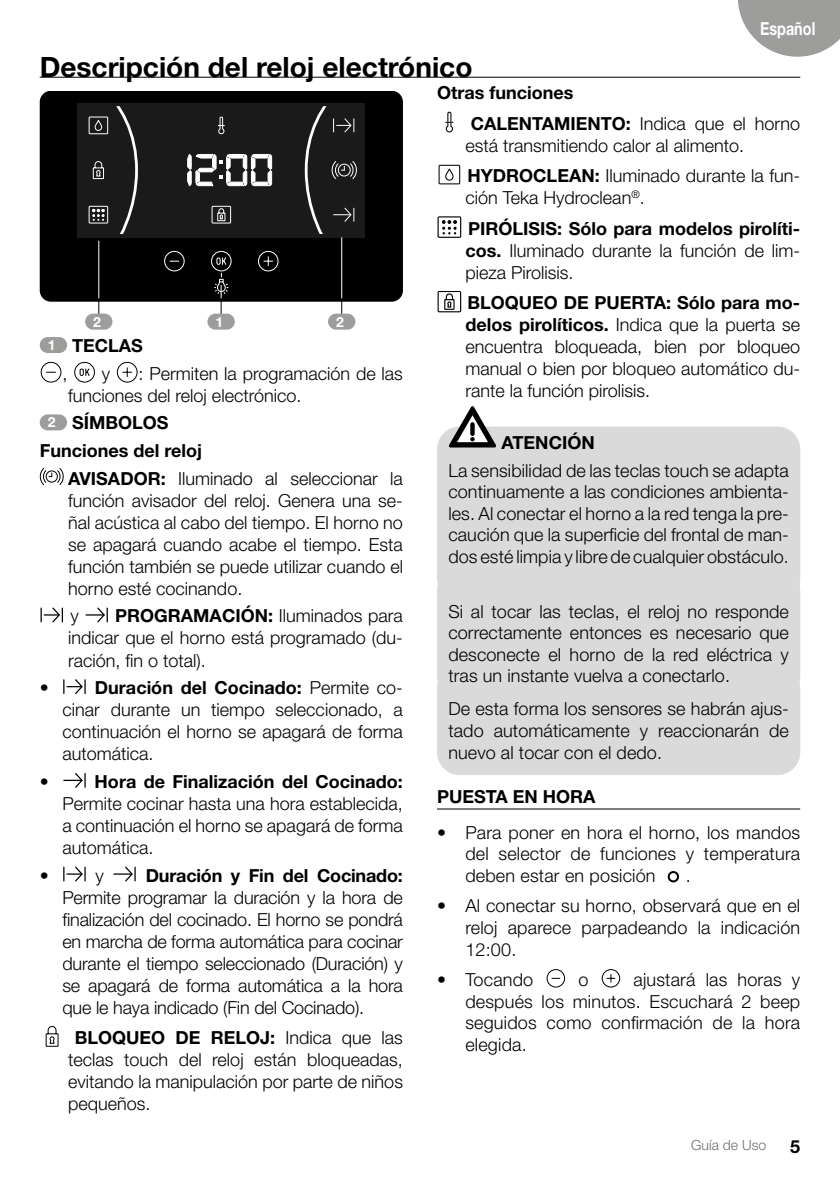
<style>
.page{position:relative;width:840px;height:1191px;background:#fff}
.page>*{position:absolute;margin:0;border:0;box-sizing:border-box;transform-origin:0 0}
.t1{font:700 28px "Helvetica Neue LT Std";color:#000}
.t2{font:300 18px/22px "Helvetica Neue LT Std";color:#000;text-align:justify}
.t3{font:700 18px/30.6px "Helvetica Neue LT Std";color:#000}
.t4{font:700 18px "Helvetica Neue LT Std";color:#fff;scale:.8 1}
.t5{font:300 14px "Helvetica Neue LT Std";color:#706f6f}
.t6{font:700 14px "Helvetica Neue LT Std";color:#fff}
.s1{font-size:14px;color:#fff}
.s2{font-weight:300}
.s3{font-weight:700}
</style>
<div class="page">
<svg style="left:738px;top:0;width:101px;height:57px"></svg>
<hr style="left:40px;top:77px;width:759px;height:1px;background:#000">
<div style="left:40px;top:337px;width:27px;height:16px;background:#9d9d9c;border-radius:8px"></div>
<div style="left:41px;top:362px;width:20px;height:20px;border:1px solid #000;border-radius:50%"></div>
<svg style="left:75px;top:362px;width:19px;height:20px"></svg>
<div style="left:74px;top:362px;width:21px;height:20px;border:1px solid #000;border-radius:50%"></div>
<svg style="left:80px;top:368px;width:9px;height:8px"></svg>
<svg style="left:117px;top:362px;width:20px;height:20px"></svg>
<div style="left:117px;top:362px;width:20px;height:20px;border:1px solid #000;border-radius:50%"></div>
<svg style="left:123px;top:368px;width:9px;height:9px"></svg>
<div style="left:40px;top:414px;width:27px;height:16px;background:#9d9d9c;border-radius:8px"></div>
<svg style="left:40px;top:468px;width:24px;height:17px"></svg>
<svg style="left:40px;top:607px;width:23px;height:16px"></svg>
<svg style="left:86px;top:607px;width:22px;height:16px"></svg>
<svg style="left:63px;top:679px;width:23px;height:15px"></svg>
<svg style="left:64px;top:773px;width:22px;height:15px"></svg>
<svg style="left:63px;top:866px;width:23px;height:16px"></svg>
<svg style="left:114px;top:866px;width:22px;height:16px"></svg>
<svg style="left:45px;top:1026px;width:14px;height:21px"></svg>
<div style="left:437px;top:426px;width:362px;height:175px;background:#dadada;border-radius:23px"></div>
<div style="left:437px;top:567px;width:362px;height:132px;background:#dadada;border-radius:23px"></div>
<div style="left:437px;top:665px;width:362px;height:110px;background:#dadada;border-radius:23px"></div>
<hr style="left:437px;top:808px;width:362px;height:1px;background:#000">
<svg style="left:445px;top:111px;width:8px;height:22px"></svg>
<div style="left:438px;top:165px;width:22px;height:19px;border:1px solid #000"></div>
<div style="left:445px;top:168px;width:8px;height:13px;border:1px solid #000;border-radius:4px"></div>
<div style="left:437px;top:216px;width:24px;height:22px;border:1px solid #000"></div>
<svg style="left:441px;top:220px;width:15px;height:14px"></svg>
<div style="left:437px;top:291px;width:24px;height:21px;border:1px solid #000"></div>
<svg style="left:444px;top:293px;width:11px;height:17px"></svg>
<svg style="left:448px;top:407px;width:48px;height:40px"></svg>
<div style="left:667px;top:871px;width:11px;height:11px;background:#fff;border:2px solid #000;border-radius:50%"></div>
<svg style="left:546px;top:969px;width:18px;height:18px"></svg>
<div style="left:546px;top:969px;width:18px;height:18px;border:1px solid #000;border-radius:50%"></div>
<svg style="left:602px;top:969px;width:17px;height:18px"></svg>
<div style="left:601px;top:969px;width:18px;height:18px;border:1px solid #000;border-radius:50%"></div>
<svg style="left:606px;top:974px;width:8px;height:8px"></svg>
<div style="left:40px;top:91px;width:363px;height:211px;background:#000"></div>
<div style="left:164px;top:251px;width:20px;height:20px;border:1px solid #fff;border-radius:50%"></div>
<div style="left:258px;top:251px;width:20px;height:20px;border:1px solid #fff;border-radius:50%"></div>
<svg style="left:264px;top:257px;width:8px;height:8px"></svg>
<div style="left:211px;top:251px;width:20px;height:20px;border:1px solid #fff;border-radius:50%"></div>
<svg style="left:216px;top:257px;width:10px;height:8px"></svg>
<div style="left:77px;top:103px;width:288px;height:134px;background:#1a1a1a"></div>
<svg style="left:187px;top:154px;width:85px;height:33px"></svg>
<svg style="left:217px;top:116px;width:8px;height:19px"></svg>
<div style="left:89px;top:116px;width:19px;height:18px;border:1px solid #fff"></div>
<div style="left:89px;top:206px;width:19px;height:17px;border:1px solid #fff"></div>
<div style="left:211px;top:206px;width:20px;height:17px;border:1px solid #fff"></div>
<svg style="left:217px;top:208px;width:9px;height:14px"></svg>
<svg style="left:92px;top:106px;width:46px;height:128px"></svg>
<svg style="left:304px;top:106px;width:53px;height:128px"></svg>
<hr style="left:98px;top:253px;width:1px;height:66px;background:#000">
<div style="left:85px;top:314px;width:27px;height:16px;background:#9d9d9c;border-radius:8px"></div>
<hr style="left:98px;top:241px;width:1px;height:57px;background:#fff">
<div style="left:207px;top:314px;width:28px;height:16px;background:#9d9d9c;border-radius:8px"></div>
<svg style="left:214px;top:273px;width:15px;height:41px"></svg>
<hr style="left:341px;top:253px;width:1px;height:66px;background:#000">
<div style="left:328px;top:314px;width:27px;height:16px;background:#9d9d9c;border-radius:8px"></div>
<hr style="left:341px;top:237px;width:1px;height:61px;background:#fff">
<h1 class="t1" style="left:40px;top:49px;width:434px">Descripción del reloj electrónico</h1>
<p class="t4" style="left:759px;top:17px;width:70px">Español</p>
<p class="t6" style="left:93px;top:313px;width:9px">2</p>
<p class="t6" style="left:215px;top:313px;width:9px">1</p>
<p class="t6" style="left:336px;top:313px;width:9px">2</p>
<p class="t3" style="left:62px;top:331px;width:82px;line-height:27.6px;text-indent:-15px"><span class="s1">1</span> TECLAS <span class="s2">,</span></p>
<p class="t2" style="left:68px;top:362px;width:336px;text-indent:70px">: Permiten la programación de las funciones del reloj electrónico.</p>
<p class="t3" style="left:48px;top:407px;width:122px"><span class="s1">2</span> SÍMBOLOS</p>
<p class="t3" style="left:40px;top:435px;width:164px">Funciones del reloj</p>
<p class="t2" style="left:68px;top:467px;width:336px"><span class="s3">AVISADOR:</span> Iluminado al seleccionar la</p>
<p class="t2" style="left:68px;top:489px;width:336px">función avisador del reloj. Genera una se&shy;ñal acústica al cabo del tiempo. El horno no se apagará cuando acabe el tiempo. Esta función también se puede utilizar cuando el horno esté cocinando.</p>
<p class="t2" style="left:70px;top:604px;width:10px">y</p>
<p class="t2" style="left:102px;top:362px;width:10px">y</p>
<p class="t2" style="left:68px;top:604px;width:336px;text-indent:47px"><span class="s3">PROGRAMACIÓN:</span> Iluminados para indicar que el horno está programado (du&shy;ración, fin o total).</p>
<p class="t2" style="left:40px;top:676px;width:10px">•</p>
<p class="t2" style="left:62px;top:676px;width:342px;text-indent:32px"><span class="s3">Duración del Cocinado:</span> Permite co&shy;cinar durante un tiempo seleccionado, a continuación el horno se apagará de forma automática.</p>
<p class="t2" style="left:40px;top:770px;width:10px">•</p>
<p class="t3" style="left:95px;top:765px;width:309px">Hora de Finalización del Cocinado:</p>
<p class="t2" style="left:62px;top:792px;width:342px">Permite cocinar hasta una hora establecida, a continuación el horno se apagará de forma automática.</p>
<p class="t2" style="left:40px;top:863px;width:10px">•</p>
<p class="t2" style="left:96px;top:863px;width:10px">y</p>
<p class="t3" style="left:146px;top:859px;width:259px">Duración y Fin del Cocinado:</p>
<p class="t2" style="left:62px;top:885px;width:342px">Permite programar la duración y la hora de finalización del cocinado. El horno se pondrá en marcha de forma automática para cocinar durante el tiempo seleccionado (Duración) y se apagará de forma automática a la hora que le haya indicado (Fin del Cocinado).</p>
<p class="t2" style="left:68px;top:1026px;width:336px;text-indent:7px"><span class="s3">BLOQUEO DE RELOJ:</span> Indica que las teclas touch del reloj están bloqueadas, evitando la manipulación por parte de niños pequeños.</p>
<p class="t3" style="left:470px;top:77px;width:331px;text-indent:-34px">Otras funciones<br>CALENTAMIENTO: <span class="s2">Indica que el horno</span></p>
<p class="t2" style="left:465px;top:130px;width:336px;line-height:30.6px">está transmitiendo calor al alimento.<br><span class="s3">HYDROCLEAN:</span> Iluminado durante la fun-</p>
<p class="t3" style="left:465px;top:182px;width:336px"><span class="s2">ción Teka Hydroclean</span><sup>®</sup><span class="s2">.<br></span>PIRÓLISIS: Sólo para modelos pirolíti-</p>
<p class="t2" style="left:465px;top:239px;width:336px"><span class="s3">cos.</span> Iluminado durante la función de lim&shy;pieza Pirolisis.</p>
<p class="t2" style="left:465px;top:292px;width:336px"><span class="s3">BLOQUEO DE PUERTA: Sólo para mo&shy;delos pirolíticos.</span> Indica que la puerta se encuentra bloqueada, bien por bloqueo manual o bien por bloqueo automático du&shy;rante la función pirolisis.</p>
<p class="t3" style="left:501px;top:427px;width:94px">ATENCIÓN</p>
<p class="t2" style="left:448px;top:459px;width:342px">La sensibilidad de las teclas touch se adapta continuamente a las condiciones ambienta&shy;les. Al conectar el horno a la red tenga la pre&shy;caución que la superficie del frontal de man&shy;dos esté limpia y libre de cualquier obstáculo.</p>
<p class="t2" style="left:448px;top:600px;width:342px">Si al tocar las teclas, el reloj no responde correctamente entonces es necesario que desconecte el horno de la red eléctrica y tras un instante vuelva a conectarlo.</p>
<p class="t2" style="left:448px;top:697px;width:342px">De esta forma los sensores se habrán ajus&shy;tado automáticamente y reaccionarán de nuevo al tocar con el dedo.</p>
<p class="t3" style="left:437px;top:780px;width:160px">PUESTA EN HORA</p>
<p class="t2" style="left:465px;top:821px;width:336px;text-indent:-28px">• Para poner en hora el horno, los mandos del selector de funciones y temperatura deben estar en posición</p>
<p class="t2" style="left:685px;top:864px;width:7px">.</p>
<p class="t2" style="left:465px;top:894px;width:336px;text-indent:-28px">• Al conectar su horno, observará que en el reloj aparece parpadeando la indicación 12:00.</p>
<p class="t2" style="left:437px;top:968px;width:98px">• Tocando</p>
<p class="t2" style="left:578px;top:968px;width:12px">o</p>
<p class="t2" style="left:465px;top:968px;width:336px;text-indent:168px">ajustará las horas y después los minutos. Escuchará 2 beep seguidos como confirmación de la hora elegida.</p>
<p class="t5" style="left:690px;top:1136px;width:76px">Guía de Uso</p>
<p class="t3" style="left:789px;top:1130px;width:12px">5</p>
</div>
